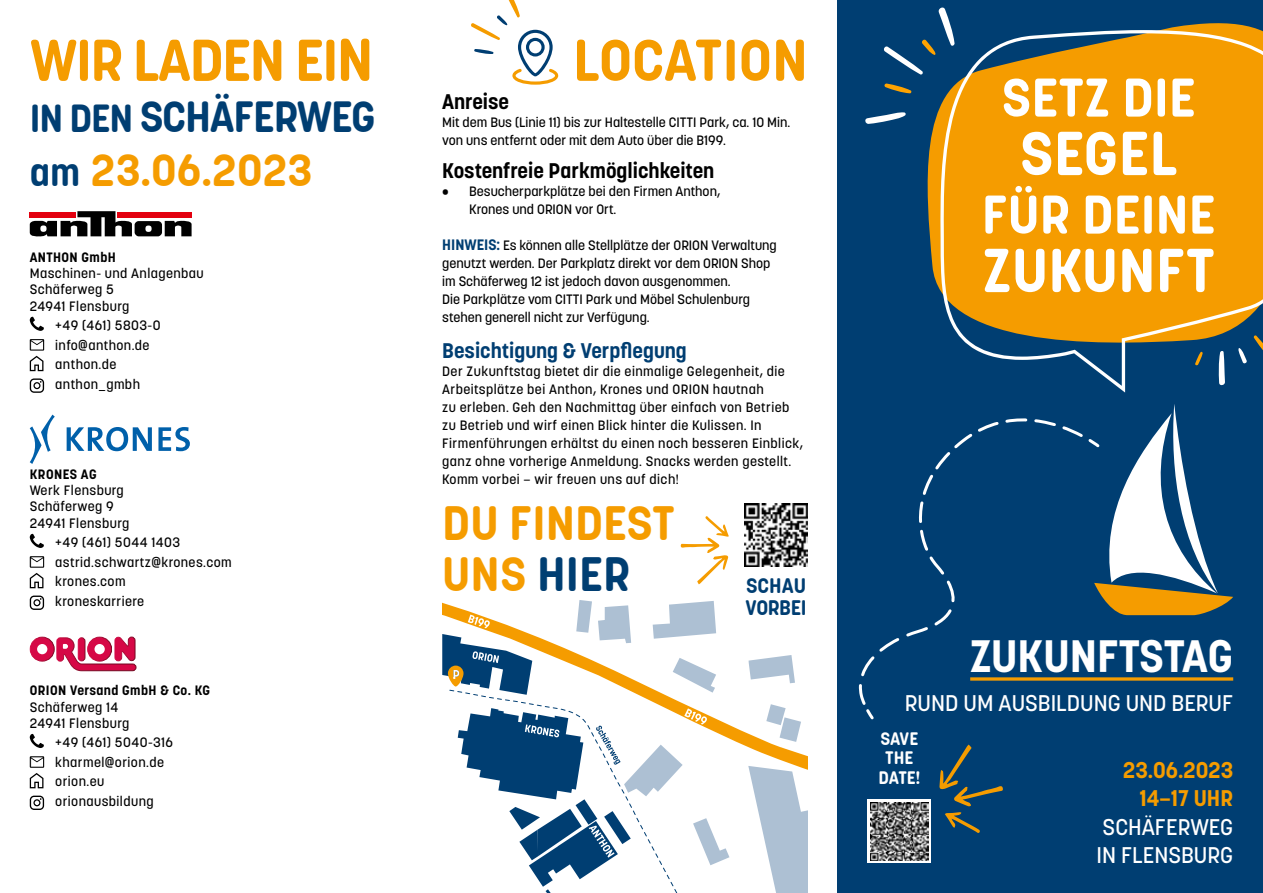
<style>
.page{position:relative;width:1263px;height:893px;background:#fff}
.page>*{position:absolute;margin:0;border:0;box-sizing:border-box;transform-origin:0 0}
.t1{font:700 61.5px "Korolev Rounded";color:#fff}
.t2{font:700 58.5px "Korolev Rounded";letter-spacing:-.03em;color:#f59c00}
.t3{font:700 58.5px "Korolev Rounded";letter-spacing:-.005em;color:#f59c00}
.t4{font:700 54px "Korolev Rounded";color:#fff}
.t5{font:700 48px/51px "Korolev Rounded";color:#f59c00}
.t6{font:700 45px "Korolev Rounded";color:#f59c00}
.t7{font:700 45px "Korolev";color:#fff}
.t8{font:700 43.5px "Korolev Rounded";letter-spacing:-.03em;color:#003e72}
.t9{font:500 22.5px/28.5px "Korolev";color:#fff}
.t10{font:700 22.5px/28.5px "Korolev";color:#f59c00;text-align:right}
.t11{font:700 21px "Korolev";color:#000}
.t12{font:700 21px "Korolev";color:#003e72}
.t13{font:700 21px/22.5px "Korolev Rounded";letter-spacing:-.02em;color:#003e72}
.t14{font:700 18px/19.5px "Korolev Rounded";letter-spacing:-.005em;color:#fff;text-align:center}
.t15{font:500 13.5px/19.5px "Korolev";letter-spacing:.03em;color:#000}
.t16{font:500 13.5px/18px "Korolev";color:#000}
.t17{font:700 13.5px "Korolev";letter-spacing:.03em;color:#000}
.s1{font-size:60px}
.s2{font-size:39px}
.s3{font-weight:700;font-size:15px;color:#003e72}
.s4{font-size:39px;color:#003e72}
.s5{color:#003e72}
</style>
<div class="page">
<div style="left:838px;top:0;width:425px;height:893px;background:#003e72"></div>
<svg style="left:884px;top:46px;width:34px;height:27px"></svg>
<svg style="left:884px;top:83px;width:28px;height:11px"></svg>
<svg style="left:865px;top:112px;width:41px;height:12px"></svg>
<svg style="left:1101px;top:404px;width:132px;height:211px"></svg>
<svg style="left:978px;top:418px;width:98px;height:13px"></svg>
<svg style="left:858px;top:431px;width:243px;height:289px"></svg>
<svg style="left:939px;top:745px;width:64px;height:61px"></svg>
<svg style="left:945px;top:812px;width:35px;height:21px"></svg>
<svg style="left:442px;top:602px;width:366px;height:164px"></svg>
<svg style="left:748px;top:766px;width:60px;height:127px"></svg>
<svg style="left:449px;top:689px;width:241px;height:77px"></svg>
<svg style="left:468px;top:615px;width:22px;height:13px"></svg>
<svg style="left:442px;top:634px;width:90px;height:61px"></svg>
<svg style="left:458px;top:708px;width:271px;height:185px"></svg>
<svg style="left:673px;top:658px;width:43px;height:35px"></svg>
<svg style="left:653px;top:601px;width:63px;height:38px"></svg>
<svg style="left:598px;top:605px;width:33px;height:38px"></svg>
<svg style="left:576px;top:600px;width:16px;height:33px"></svg>
<svg style="left:748px;top:655px;width:47px;height:28px"></svg>
<svg style="left:766px;top:704px;width:35px;height:38px"></svg>
<svg style="left:471px;top:0;width:87px;height:85px"></svg>
<svg style="left:680px;top:516px;width:49px;height:68px"></svg>
<svg style="left:918px;top:7px;width:342px;height:283px"></svg>
<svg style="left:940px;top:30px;width:323px;height:363px;fill:#f59c00"></svg>
<svg style="left:1218px;top:350px;width:7px;height:36px"></svg>
<svg style="left:1238px;top:334px;width:25px;height:35px"></svg>
<svg style="left:1194px;top:351px;width:9px;height:15px"></svg>
<svg style="left:30px;top:317px;width:14px;height:14px"></svg>
<svg style="left:30px;top:339px;width:14px;height:32px"></svg>
<svg style="left:30px;top:378px;width:14px;height:15px"></svg>
<svg style="left:30px;top:534px;width:14px;height:14px"></svg>
<svg style="left:30px;top:556px;width:14px;height:32px"></svg>
<svg style="left:30px;top:596px;width:14px;height:14px"></svg>
<svg style="left:30px;top:734px;width:14px;height:14px"></svg>
<svg style="left:30px;top:756px;width:14px;height:32px"></svg>
<svg style="left:30px;top:796px;width:14px;height:14px"></svg>
<svg style="left:970px;top:677px;width:263px;height:4px"></svg>
<div style="left:867px;top:799px;width:64px;height:64px;background:linear-gradient(to right,#fff,#fff)"></div>
<img style="left:870px;top:802px;width:58px;height:58px">
<img style="left:744px;top:503px;width:64px;height:64px">
<svg style="left:30px;top:211px;width:162px;height:25px"></svg>
<div style="left:117px;top:212px;width:75px;height:5px;background:#e3000f"></div>
<svg style="left:30px;top:415px;width:160px;height:49px"></svg>
<svg style="left:30px;top:637px;width:106px;height:34px"></svg>
<h2 class="t2" style="left:30px;top:24px;width:345px">WIR LADEN EI<span class="s1">N</span></h2>
<h3 class="t8" style="left:30px;top:90px;width:347px"><span class="s2">IN DEN</span> SCHÄFERWEG</h3>
<h3 class="t11" style="left:442px;top:88px;width:68px">Anreise</h3>
<h2 class="t3" style="left:573px;top:24px;width:236px">LOCATION</h2>
<p class="t16" style="left:442px;top:113px;width:349px">Mit dem Bus (Linie 11) bis zur Haltestelle CITTI Park, ca. 10 Min. von uns entfernt oder mit dem Auto über die B199.</p>
<h3 class="t11" style="left:442px;top:157px;width:274px">Kostenfreie Parkmöglichkeiten</h3>
<p class="t16" style="left:469px;top:182px;width:253px;text-indent:-27px">• Besucherparkplätze bei den Firmen Anthon,<br>Krones und ORION vor Ort.</p>
<p class="t16" style="left:442px;top:236px;width:336px"><span class="s3">HINWEIS:</span> Es können alle Stellplätze der ORION Verwaltung genutzt werden. Der Parkplatz direkt vor dem ORION Shop im Schäferweg 12 ist jedoch davon ausgenommen.<br>Die Parkplätze vom CITTI Park und Möbel Schulenburg stehen generell nicht zur Verfügung.</p>
<h3 class="t12" style="left:442px;top:337px;width:246px">Besichtigung &amp; Verpflegung</h3>
<p class="t15" style="left:442px;top:362px;width:362px;line-height:18px">Der Zukunftstag bietet dir die einmalige Gelegenheit, die Arbeitsplätze bei Anthon, Krones und ORION hautnah<br>zu erleben. Geh den Nachmittag über einfach von Betrieb zu Betrieb und wirf einen Blick hinter die Kulissen. In Firmenführungen erhältst du einen noch besseren Einblick, ganz ohne vorherige Anmeldung. Snacks werden gestellt.<br>Komm vorbei – wir freuen uns auf dich!</p>
<h3 class="t6" style="left:30px;top:142px;width:284px"><span class="s4">am</span> 23.06.2023</h3>
<p class="t17" style="left:30px;top:249px;width:88px">ANTHON GmbH</p>
<p class="t15" style="left:30px;top:265px;width:176px;line-height:16.2px">Maschinen- und Anlagenbau<br>Schäferweg 5<br>24941 Flensburg</p>
<p class="t15" style="left:55px;top:316px;width:107px">+49 (461) 5803-0 info@anthon.de anthon.de anthon_gmbh</p>
<p class="t17" style="left:30px;top:466px;width:68px">KRONES AG</p>
<p class="t15" style="left:30px;top:482px;width:101px;line-height:16.2px">Werk Flensburg<br>Schäferweg 9<br>24941 Flensburg</p>
<p class="t15" style="left:55px;top:533px;width:178px">+49 (461) 5044 1403 astrid.schwartz@krones.com krones.com<br>kroneskarriere</p>
<h3 class="t5" style="left:442px;top:497px;width:234px">DU FINDEST<br>UNS <span class="s5">HIER</span></h3>
<h3 class="t13" style="left:745px;top:574px;width:63px">SCHAU<br>VORBEI</h3>
<p class="t17" style="left:30px;top:682px;width:182px">ORION Versand GmbH &amp; Co. KG</p>
<p class="t15" style="left:30px;top:699px;width:101px;line-height:16.2px">Schäferweg 14<br>24941 Flensburg</p>
<p class="t15" style="left:55px;top:733px;width:119px">+49 (461) 5040-316 kharmel@orion.de orion.eu orionausbildung</p>
<h3 class="t4" style="left:1001px;top:64px;width:196px">SETZ DIE</h3>
<h1 class="t1" style="left:1020px;top:116px;width:159px">SEGEL</h1>
<h3 class="t4" style="left:982px;top:181px;width:235px">FÜR DEINE</h3>
<h1 class="t1" style="left:982px;top:233px;width:234px">ZUKUNFT</h1>
<h3 class="t7" style="left:970px;top:628px;width:264px">ZUKUNFTSTAG</h3>
<h3 class="t9" style="left:905px;top:689px;width:330px">RUND UM AUSBILDUNG UND BERUF</h3>
<h3 class="t14" style="left:878px;top:729px;width:43px">SAVE<br>THE<br>DATE!</h3>
<h3 class="t10" style="left:1123px;top:755px;width:112px">23.06.2023<br>14–17 UHR</h3>
<h3 class="t9" style="left:1096px;top:812px;width:138px">SCHÄFERWEG<br>IN FLENSBURG</h3>
</div>
